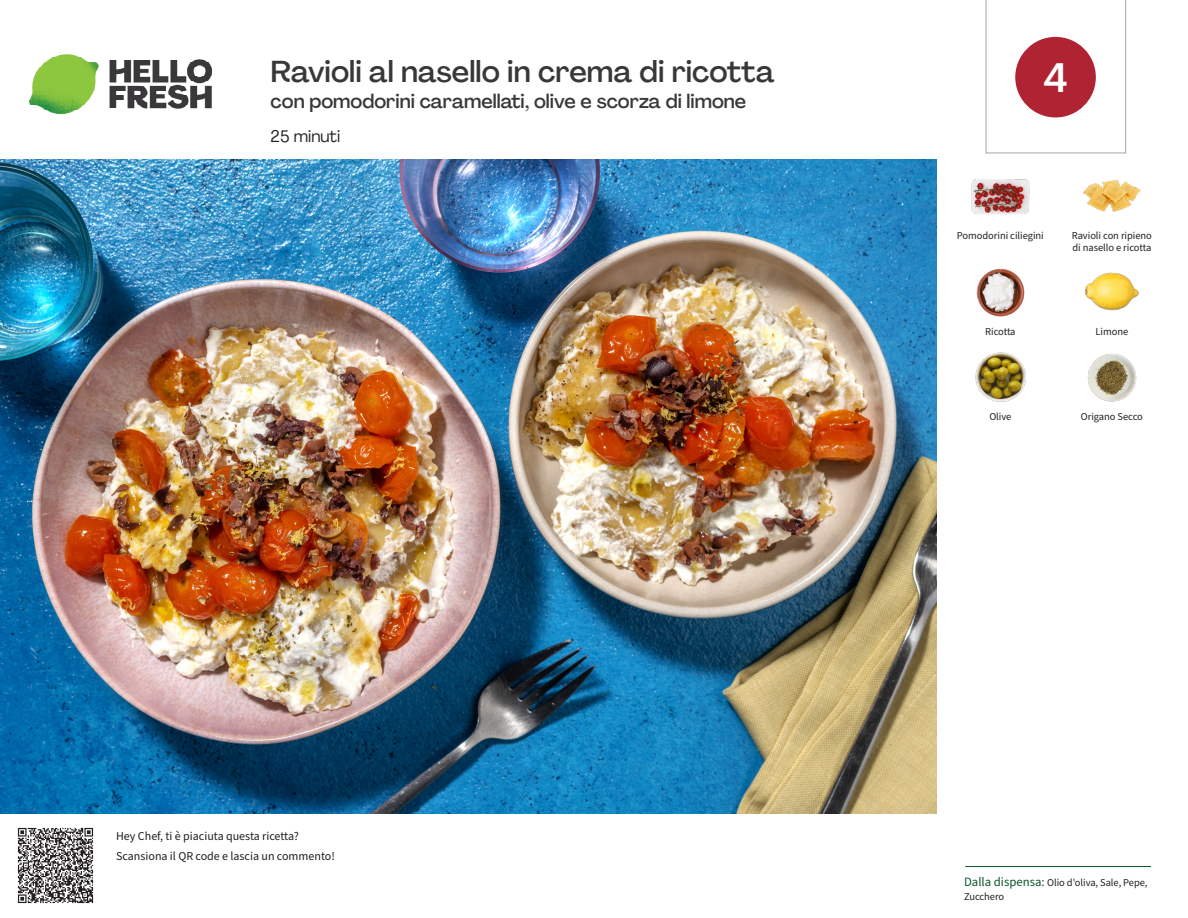
<style>
.page{position:relative;width:1188px;height:918px;background:#fff}
.page>*{position:absolute;margin:0;border:0;box-sizing:border-box;transform-origin:0 0}
._24_Recipe_Nr_Bag{font:500 40.5px "Agrandir";color:#fff}
._15_Titel_UK{font:500 30px "Agrandir";color:#383839}
._15_Titel_UK-2{font:500 19.5px "Agrandir";color:#383839}
._02_Box_Type{font:16.5px "Agrandir";color:#231f20}
._06_Before_Start{font:12px "Source Sans Pro";color:#231f20}
._18_FRONT_ingredients_UK{font:10.5px/12px "Source Sans Pro";letter-spacing:-.005em;color:#231f20}
.t1{font:10.5px/13.5px "Source Sans Variable";letter-spacing:-.005em;color:#231f20}
._18_FRONT_ingredients_UK-2{font:10.5px "Source Sans Pro";letter-spacing:-.025em;color:#231f20}
.s1{font-family:"Source Sans Pro";font-size:12.75px;color:#0e572c}
</style>
<div class="page">
<img style="left:30px;top:54px;width:181px;height:61px">
<hr style="left:965px;top:866px;width:186px;height:1px;background:#0e572c">
<img style="left:0;top:159px;width:936px;height:655px">
<img style="left:1083px;top:180px;width:58px;height:32px">
<img style="left:972px;top:179px;width:57px;height:35px">
<img style="left:1084px;top:272px;width:55px;height:39px">
<img style="left:976px;top:268px;width:49px;height:49px">
<img style="left:1087px;top:353px;width:50px;height:49px">
<img style="left:975px;top:352px;width:51px;height:50px">
<img style="left:17px;top:827px;width:77px;height:77px">
<svg style="left:985px;top:0;width:141px;height:154px"></svg>
<p class="_15_Titel_UK" style="left:271px;top:53px;width:505px">Ravioli al nasello in crema di ricotta</p>
<p class="_15_Titel_UK-2" style="left:271px;top:89px;width:477px">con pomodorini caramellati, olive e scorza di limone</p>
<p class="_02_Box_Type" style="left:271px;top:126px;width:71px">25 minuti</p>
<p class="_06_Before_Start" style="left:116px;top:828px;width:184px">Hey Chef, ti è piaciuta questa ricetta?</p>
<p class="_06_Before_Start" style="left:116px;top:848px;width:220px">Scansiona il QR code e lascia un commento!</p>
<p class="_24_Recipe_Nr_Bag" style="left:1044px;top:53px;width:26px">4</p>
<p class="_18_FRONT_ingredients_UK" style="left:957px;top:230px;width:88px">Pomodorini ciliegini</p>
<p class="_18_FRONT_ingredients_UK" style="left:1072px;top:230px;width:82px">Ravioli con ripieno di nasello e ricotta</p>
<p class="_18_FRONT_ingredients_UK-2" style="left:985px;top:325px;width:32px">Ricotta</p>
<p class="_18_FRONT_ingredients_UK" style="left:1096px;top:326px;width:34px">Limone</p>
<p class="_18_FRONT_ingredients_UK" style="left:989px;top:411px;width:24px">Olive</p>
<p class="_18_FRONT_ingredients_UK" style="left:1081px;top:411px;width:64px">Origano Secco</p>
<p class="t1" style="left:964px;top:876px;width:185px"><span class="s1">Dalla dispensa:</span> Olio d'oliva, Sale, Pepe,<br>Zucchero</p>
</div>
